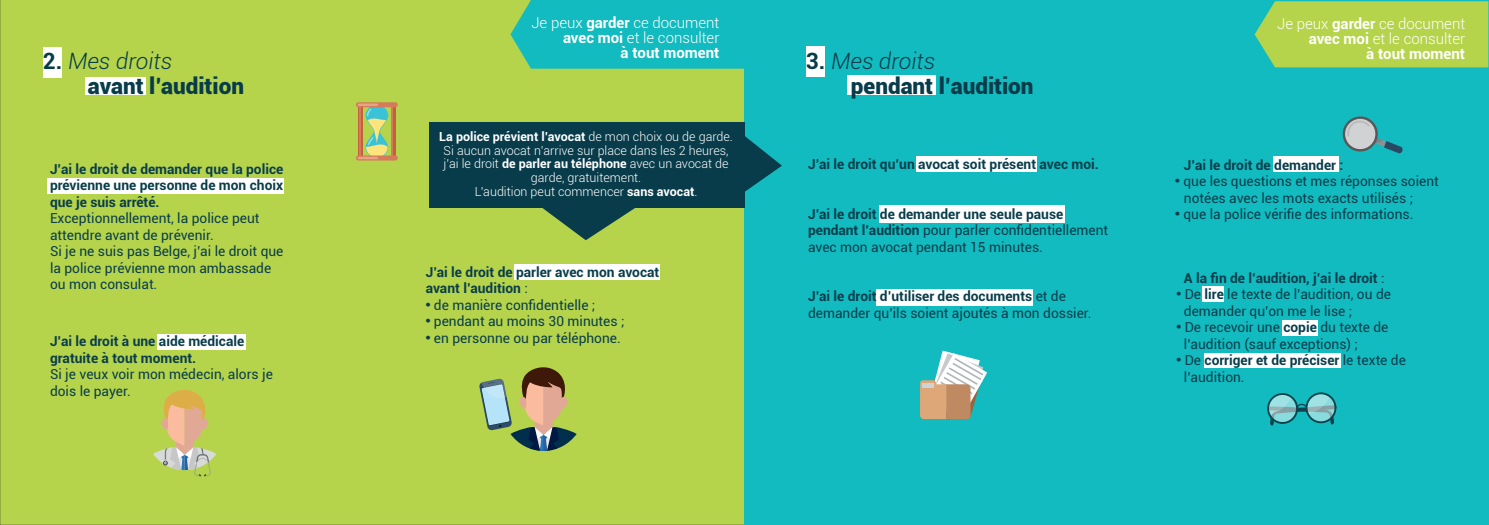
<style>
.page{position:relative;width:1489px;height:525px;background:#fff}
.page>*{position:absolute;margin:0;border:0;box-sizing:border-box;transform-origin:0 0}
.t1{font:900 22.5px/25px "Roboto";color:#083c4a}
.t2{font:300 15px/15px "Roboto";color:#fff;text-align:right}
.t3{font:13.75px/16.5px "Roboto";color:#093d4b}
.t4{font:700 13.75px/16.5px "Roboto";color:#093d4b;text-align:justify}
.t5{font:300 12.5px/13.8px "Roboto";color:#fff;text-align:center}
.s1{font-weight:700}
.s2{font-weight:300;font-style:italic}
.s3{font-family:"Impact"}
.s4{font-weight:400}
.s5{font-family:"Impact";font-weight:400}
</style>
<div class="page">
<div style="left:0;top:0;width:744px;height:524px;background:#b5d44b"></div>
<div style="left:744px;top:0;width:744px;height:524px;background:#12bbbf"></div>
<div style="left:1254px;top:1px;width:234px;height:66px;background:#b5d44b"></div>
<div style="left:510px;top:0;width:234px;height:69px;background:#12bbbf"></div>
<svg style="left:537px;top:208px;width:103px;height:32px"></svg>
<div style="left:429px;top:122px;width:315px;height:86px;background:#083c4a"></div>
<div style="left:48px;top:178px;width:236px;height:15px;background:#fff"></div>
<div style="left:158px;top:334px;width:88px;height:15px;background:#fff"></div>
<div style="left:514px;top:264px;width:146px;height:16px;background:#fff"></div>
<div style="left:1272px;top:157px;width:65px;height:15px;background:#fff"></div>
<div style="left:915px;top:157px;width:121px;height:15px;background:#fff"></div>
<div style="left:879px;top:205px;width:185px;height:18px;background:#fff"></div>
<div style="left:876px;top:289px;width:156px;height:16px;background:#fff"></div>
<div style="left:43px;top:47px;width:19px;height:30px;background:#fff"></div>
<div style="left:85px;top:77px;width:61px;height:18px;background:#fff"></div>
<div style="left:805px;top:46px;width:19px;height:30px;background:#fff"></div>
<div style="left:847px;top:75px;width:88px;height:20px;background:#fff"></div>
<svg style="left:744px;top:131px;width:38px;height:65px"></svg>
<div style="left:1201px;top:286px;width:22px;height:15px;background:#fff"></div>
<div style="left:1203px;top:353px;width:136px;height:15px;background:#fff"></div>
<div style="left:1281px;top:320px;width:35px;height:15px;background:#fff"></div>
<svg style="left:1267px;top:392px;width:70px;height:34px"></svg>
<svg style="left:358px;top:107px;width:5px;height:48px"></svg>
<hr style="left:359px;top:104px;width:1px;height:53px;background:#d37b5b">
<hr style="left:391px;top:104px;width:4px;height:53px;background:#c4603a">
<hr style="left:391px;top:104px;width:2px;height:53px;background:#d37b5b">
<div style="left:356px;top:102px;width:42px;height:5px;background:#d37b5b;border-radius:3px"></div>
<div style="left:356px;top:155px;width:42px;height:5px;background:#d37b5b;border-radius:3px"></div>
<svg style="left:365px;top:107px;width:23px;height:49px"></svg>
<hr style="left:357px;top:103px;width:21px;height:3px;background:#e8a288">
<hr style="left:357px;top:157px;width:21px;height:2px;background:#e8a288">
<svg style="left:920px;top:350px;width:67px;height:69px"></svg>
<div style="left:921px;top:383px;width:12px;height:5px;background:#d1d2d4"></div>
<svg style="left:153px;top:388px;width:63px;height:88px"></svg>
<svg style="left:1342px;top:116px;width:60px;height:38px"></svg>
<svg style="left:479px;top:365px;width:97px;height:85px"></svg>
<p class="t2" style="left:531px;top:16px;width:189px">Je peux <span class="s1">garder</span> ce document <span class="s1">avec moi</span> et le consulter<br><span class="s1">à tout moment</span></p>
<h1 class="t1" style="left:88px;top:50px;width:158px;text-indent:-45px"><span class="s1">2.</span> <span class="s2">Mes droits<br></span>avant l’audition</h1>
<h1 class="t1" style="left:851px;top:50px;width:184px;text-indent:-45px"><span class="s1">3.</span> <span class="s2">Mes droits<br></span>pendant l’audition</h1>
<p class="t4" style="left:50px;top:161px;width:235px">J’ai le droit de demander que la police prévienne une personne de mon choix que je suis arrêté.</p>
<p class="t3" style="left:50px;top:211px;width:235px">Exceptionnellement, la police peut attendre avant de prévenir.<br>Si je ne suis pas Belge, j’ai le droit que la police prévienne mon ambassade ou mon consulat.</p>
<p class="t4" style="left:50px;top:334px;width:196px">J’ai le droit à une aide médicale gratuite à tout moment.</p>
<p class="t3" style="left:50px;top:367px;width:224px">Si je veux voir mon médecin, alors je dois le payer.</p>
<p class="t5" style="left:439px;top:130px;width:295px"><span class="s1">La police prévient l’avocat</span> de mon choix ou de garde.<br>Si aucun avocat n’arrive sur place dans les 2 heures, j’ai le droit <span class="s1">de parler au téléphone</span> avec un avocat de garde, gratuitement.<br>L’audition peut commencer <span class="s1">sans avocat</span>.</p>
<p class="t3" style="left:426px;top:264px;width:235px"><span class="s1">J’ai le droit de parler avec mon avocat avant l’audition</span> :<br><span class="s3">ï</span> de manière confidentielle ;<br><span class="s3">ï</span> pendant au moins 30 minutes ;<br><span class="s3">ï</span> en personne ou par téléphone.</p>
<p class="t4" style="left:808px;top:157px;width:292px">J’ai le droit qu’un avocat soit présent avec moi.</p>
<p class="t3" style="left:808px;top:205px;width:302px"><span class="s1">J’ai le droit de demander une seule pause pendant l’audition</span> pour parler confidentiellement avec mon avocat pendant 15 minutes.</p>
<p class="t3" style="left:808px;top:289px;width:285px"><span class="s1">J’ai le droit d’utiliser des documents</span> et de demander qu’ils soient ajoutés à mon dossier.</p>
<p class="t2" style="left:1276px;top:17px;width:189px">Je peux <span class="s1">garder</span> ce document <span class="s1">avec moi</span> et le consulter<br><span class="s1">à tout moment</span></p>
<p class="t4" style="left:1183px;top:157px;width:161px">J’ai le droit de demander :</p>
<p class="t3" style="left:1175px;top:174px;width:265px"><span class="s3">ï</span> que les questions et mes réponses soient</p>
<p class="t3" style="left:1183px;top:190px;width:231px">notées avec les mots exacts utilisés ;</p>
<p class="t3" style="left:1175px;top:205px;width:240px"><span class="s3">ï</span> que la police vérifie des informations.</p>
<p class="t4" style="left:1183px;top:269px;width:202px">A la fin de l’audition, j’ai le droit <span class="s4">:</span></p>
<p class="t3" style="left:1176px;top:287px;width:216px"><span class="s3">ï</span> De <span class="s1">lire</span> le texte de l’audition, ou de</p>
<p class="t3" style="left:1183px;top:303px;width:170px">demander qu’on me le lise ;</p>
<p class="t3" style="left:1176px;top:320px;width:213px"><span class="s3">ï</span> De recevoir une <span class="s1">copie</span> du texte de</p>
<p class="t3" style="left:1183px;top:336px;width:176px">l’audition (sauf exceptions) ;</p>
<p class="t4" style="left:1176px;top:353px;width:231px"><span class="s5">ï</span> <span class="s4">De</span> corriger et de préciser <span class="s4">le texte de</span></p>
<p class="t3" style="left:1183px;top:369px;width:62px">l’audition.</p>
</div>
